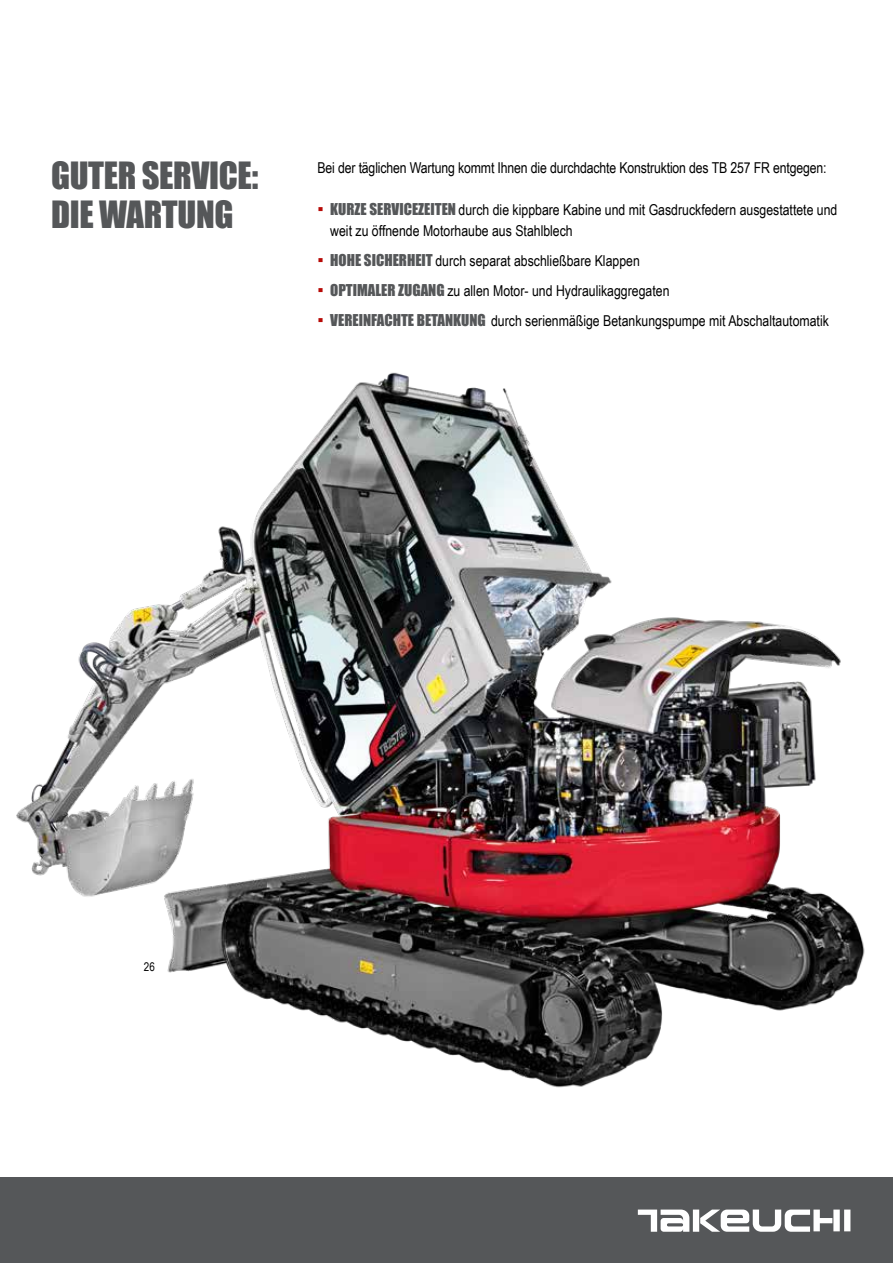
<style>
.page{position:relative;width:893px;height:1263px;background:#fff}
.page>*{position:absolute;margin:0;border:0;box-sizing:border-box;transform-origin:0 0}
.t1{font:34.5px/39px "Impact";letter-spacing:-.01em;color:#555759}
.t2{font:15px/21px "Arial Narrow";color:#000}
.t3{font:12px "Arial Narrow";color:#000}
.s1{font-family:"Impact";font-size:18px;color:#b70a06}
.s2{font-family:"Impact";color:#555759}
</style>
<div class="page">
<img style="left:16px;top:372px;width:849px;height:716px">
<div style="left:0;top:1178px;width:893px;height:85px;background:#555759"></div>
<div style="left:844px;top:1209px;width:6px;height:22px;background:#fff"></div>
<div style="left:833px;top:1209px;width:7px;height:22px;background:#fff"></div>
<div style="left:693px;top:1209px;width:6px;height:22px;background:#fff"></div>
<svg style="left:700px;top:1209px;width:132px;height:22px"></svg>
<svg style="left:638px;top:1209px;width:51px;height:22px"></svg>
<h1 class="t1" style="left:51px;top:155px;width:209px">GUTER SERVICE:<br>DIE WARTUNG</h1>
<p class="t2" style="left:317px;top:156px;width:511px">Bei der täglichen Wartung kommt Ihnen die durchdachte Konstruktion des TB 257 FR entgegen:</p>
<p class="t2" style="left:330px;top:198px;width:509px;text-indent:-13px"><span class="s1">▪</span> <span class="s2">KURZE SERVICEZEITEN</span> durch die kippbare Kabine und mit Gasdruckfedern ausgestattete und weit zu öffnende Motorhaube aus Stahlblech</p>
<p class="t2" style="left:317px;top:249px;width:324px"><span class="s1">▪</span> <span class="s2">HOHE SICHERHEIT</span> durch separat abschließbare Klappen</p>
<p class="t2" style="left:317px;top:279px;width:354px"><span class="s1">▪</span> <span class="s2">OPTIMALER ZUGANG</span> zu allen Motor- und Hydraulikaggregaten</p>
<p class="t2" style="left:317px;top:309px;width:513px"><span class="s1">▪</span> <span class="s2">VEREINFACHTE BETANKUNG</span> durch serienmäßige Betankungspumpe mit Abschaltautomatik</p>
<p class="t3" style="left:144px;top:958px;width:12px">26</p>
</div>
